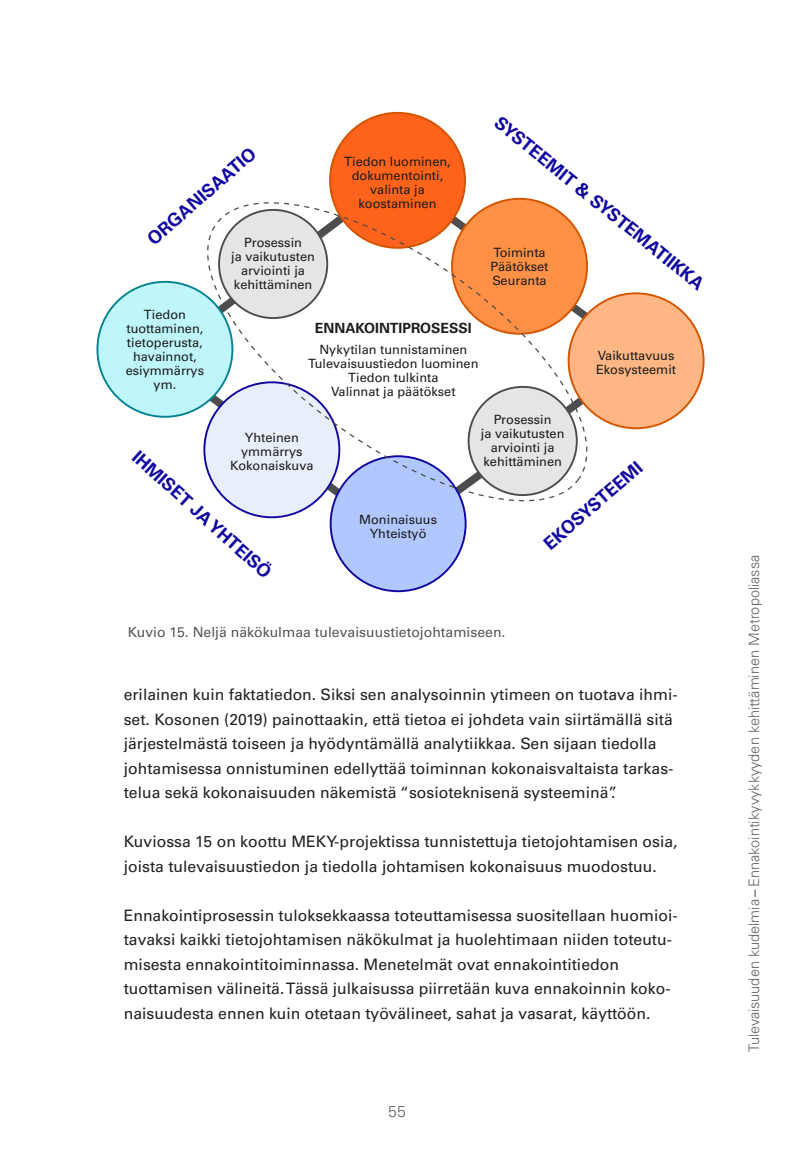
<style>
.page{position:relative;width:794px;height:1166px;background:#fff}
.page>*{position:absolute;margin:0;border:0;box-sizing:border-box;transform-origin:0 0}
.t1{font:700 17.85px "Univers LT Std";color:#10069f}
.t2{font:15.75px/24.5px "Univers LT Std";color:#231f20}
.t3{font:300 15.75px "Univers LT Std";color:#636366}
.t4{font:300 14.53px "Univers LT Std";color:#636366}
.t5{font:14px "Univers LT Std";color:#53565a}
.t6{font:700 14px "Univers LT Std";color:#1d1d1b}
.t7{font:12.78px/14px "Univers LT Std";color:#1d1d1b;text-align:center}
.s1{font-family:"Serifa Std";font-weight:700}
</style>
<div class="page">
<div style="left:331px;top:456px;width:134px;height:135px;background:#b0c8ff;border-radius:50%"></div>
<div style="left:330px;top:113px;width:135px;height:135px;background:#ff621a;border-radius:50%"></div>
<div style="left:568px;top:293px;width:135px;height:135px;background:#ffb685;border-radius:50%"></div>
<div style="left:97px;top:282px;width:135px;height:135px;background:#bef6fc;border-radius:50%"></div>
<svg style="left:186px;top:180px;width:423px;height:342px"></svg>
<div style="left:219px;top:210px;width:108px;height:108px;background:#e6e5e5;border-radius:50%"></div>
<div style="left:218px;top:209px;width:110px;height:110px;border:2px solid #4e4d4d;border-radius:50%"></div>
<p class="t1" style="left:143px;top:233px;width:138px;rotate:-41deg">ORGANISAATIO</p>
<p class="t7" style="left:344px;top:154px;width:108px">Tiedon luominen, dokumentointi, valinta ja koostaminen</p>
<p class="t7" style="left:231px;top:235px;width:85px">Prosessin<br>ja vaikutusten arviointi ja kehittäminen</p>
<p class="t7" style="left:126px;top:307px;width:80px">Tiedon tuottaminen, tietoperusta, havainnot, esiymmärrys ym.</p>
<p class="t6" style="left:315px;top:319px;width:158px">ENNAKOINTIPROSESSI</p>
<p class="t7" style="left:308px;top:343px;width:172px">Nykytilan tunnistaminen<br>Tulevaisuustiedon luominen<br>Tiedon tulkinta<br>Valinnat ja päätökset</p>
<p class="t1" style="left:503px;top:112px;width:265px;rotate:39deg">SYSTEEMIT &amp; SYSTEMATIIKKA</p>
<p class="t7" style="left:490px;top:245px;width:59px;text-align:left">Toiminta<br>Päätökset<br>Seuranta</p>
<p class="t7" style="left:596px;top:349px;width:82px;text-align:left">Vaikuttavuus<br>Ekosysteemit</p>
<p class="t7" style="left:230px;top:430px;width:85px">Yhteinen ymmärrys<br>Kokonaiskuva</p>
<p class="t1" style="left:142px;top:446px;width:182px;rotate:42deg">IHMISET JA YHTEISÖ</p>
<p class="t7" style="left:359px;top:513px;width:79px">Moninaisuus<br>Yhteistyö</p>
<p class="t7" style="left:481px;top:412px;width:85px">Prosessin<br>ja vaikutusten arviointi ja kehittäminen</p>
<p class="t1" style="left:539px;top:538px;width:125px;rotate:-41deg">EKOSYSTEEMI</p>
<p class="t5" style="left:128px;top:623px;width:379px">Kuvio 15. Neljä näkökulmaa tulevaisuustietojohtamiseen.</p>
<p class="t2" style="left:124px;top:682px;width:555px">erilainen kuin faktatiedon. Siksi sen analysoinnin ytimeen on tuotava ihmi&shy;set. Kosonen (2019) painottaakin, että tietoa ei johdeta vain siirtämällä sitä järjestelmästä toiseen ja hyödyntämällä analytiikkaa. Sen sijaan tiedolla johtamisessa onnistuminen edellyttää toiminnan kokonaisvaltaista tarkas&shy;telua sekä kokonaisuuden näkemistä “sosioteknisenä systeeminä”.</p>
<p class="t2" style="left:124px;top:829px;width:555px">Kuviossa 15 on koottu MEKY-projektissa tunnistettuja tietojohtamisen osia, joista tulevaisuustiedon ja tiedolla johtamisen kokonaisuus muodostuu.</p>
<p class="t2" style="left:124px;top:903px;width:555px">Ennakointiprosessin tuloksekkaassa toteuttamisessa suositellaan huomioi&shy;tavaksi kaikki tietojohtamisen näkökulmat ja huolehtimaan niiden toteutu&shy;misesta ennakointitoiminnassa. Menetelmät ovat ennakointitiedon tuottamisen välineitä. Tässä julkaisussa piirretään kuva ennakoinnin koko&shy;naisuudesta ennen kuin otetaan työvälineet, sahat ja vasarat, käyttöön.</p>
<p class="t3" style="left:388px;top:1101px;width:19px">55</p>
<p class="t4" style="left:745px;top:1052px;width:498px;rotate:-90deg">Tulevaisuuden kudelmia <span class="s1">–</span> Ennakointikyvykkyyden kehittäminen Metropoliassa</p>
</div>
